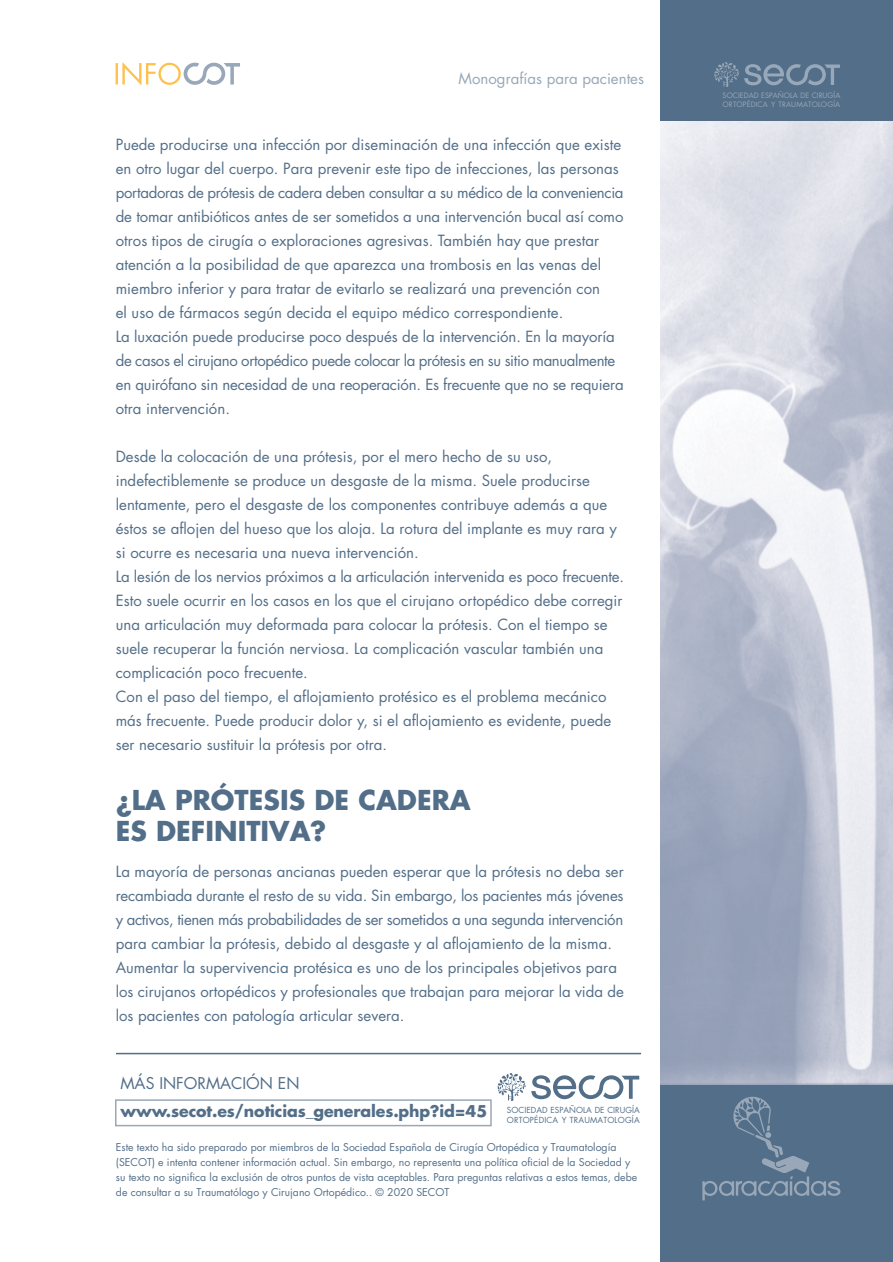
<style>
.page{position:relative;width:893px;height:1262px;background:#fff}
.page>*{position:absolute;margin:0;border:0;box-sizing:border-box;transform-origin:0 0}
.t1{font:700 26.7px/30.6px "Futura Std";color:#536e88}
.t2{font:700 15.75px "Futura Std";letter-spacing:-.005em;color:#536e88}
.t3{font:15.75px "Futura";color:#536e88}
.t4{font:15px/24px "Futura";color:#536e88}
.t5{font:15px "Futura";color:#98a8b8}
.t6{font:10.5px/15px "Futura";color:#536e88}
.t7{font:8.1px/10.1px "Futura";letter-spacing:.01em;color:#536e88}
.t8{font:7.2px/8.9px "Futura";letter-spacing:.015em;color:#98a8b8}
</style>
<div class="page">
<div style="left:660px;top:0;width:232px;height:1262px;background:#536e88"></div>
<img style="left:660px;top:122px;width:232px;height:962px">
<svg style="left:116px;top:62px;width:124px;height:23px"></svg>
<svg style="left:702px;top:1096px;width:138px;height:104px"></svg>
<svg style="left:714px;top:62px;width:125px;height:25px"></svg>
<svg style="left:531px;top:1075px;width:108px;height:24px"></svg>
<svg style="left:497px;top:1073px;width:28px;height:27px"></svg>
<div style="left:115px;top:1099px;width:376px;height:27px;border:2px solid #98a8b8"></div>
<hr style="left:116px;top:1052px;width:525px;height:2px;background:#536e88">
<p class="t5" style="left:458px;top:69px;width:187px">Monografías para pacientes</p>
<p class="t4" style="left:116px;top:133px;width:509px">Puede producirse una infección por diseminación de una infección que existe en otro lugar del cuerpo. Para prevenir este tipo de infecciones, las personas portadoras de prótesis de cadera deben consultar a su médico de la conveniencia de tomar antibióticos antes de ser sometidos a una intervención bucal así como otros tipos de cirugía o exploraciones agresivas. También hay que prestar atención a la posibilidad de que aparezca una trombosis en las venas del miembro inferior y para tratar de evitarlo se realizará una prevención con<br>el uso de fármacos según decida el equipo médico correspondiente.<br>La luxación puede producirse poco después de la intervención. En la mayoría de casos el cirujano ortopédico puede colocar la prótesis en su sitio manualmente en quirófano sin necesidad de una reoperación. Es frecuente que no se requiera otra intervención.</p>
<p class="t4" style="left:116px;top:445px;width:510px">Desde la colocación de una prótesis, por el mero hecho de su uso, indefectiblemente se produce un desgaste de la misma. Suele producirse lentamente, pero el desgaste de los componentes contribuye además a que éstos se aflojen del hueso que los aloja. La rotura del implante es muy rara y si ocurre es necesaria una nueva intervención.<br>La lesión de los nervios próximos a la articulación intervenida es poco frecuente.<br>Esto suele ocurrir en los casos en los que el cirujano ortopédico debe corregir una articulación muy deformada para colocar la prótesis. Con el tiempo se suele recuperar la función nerviosa. La complicación vascular también una complicación poco frecuente.<br>Con el paso del tiempo, el aflojamiento protésico es el problema mecánico más frecuente. Puede producir dolor y, si el aflojamiento es evidente, puede ser necesario sustituir la prótesis por otra.</p>
<h1 class="t1" style="left:116px;top:784px;width:356px">¿LA PRÓTESIS DE CADERA<br>ES DEFINITIVA?</h1>
<p class="t4" style="left:116px;top:859px;width:509px">La mayoría de personas ancianas pueden esperar que la prótesis no deba ser recambiada durante el resto de su vida. Sin embargo, los pacientes más jóvenes y activos, tienen más probabilidades de ser sometidos a una segunda intervención para cambiar la prótesis, debido al desgaste y al aflojamiento de la misma.<br>Aumentar la supervivencia protésica es uno de los principales objetivos para los cirujanos ortopédicos y profesionales que trabajan para mejorar la vida de los pacientes con patología articular severa.</p>
<p class="t3" style="left:120px;top:1072px;width:180px">MÁS INFORMACIÓN EN</p>
<p class="t2" style="left:120px;top:1100px;width:368px">www.secot.es/noticias_generales.php?id=45</p>
<p class="t7" style="left:507px;top:1105px;width:134px">SOCIEDAD ESPAÑOLA DE CIRUGÍA<br>ORTOPÉDICA Y TRAUMATOLOGÍA</p>
<p class="t6" style="left:116px;top:1139px;width:522px">Este texto ha sido preparado por miembros de la Sociedad Española de Cirugía Ortopédica y Traumatología (SECOT) e intenta contener información actual. Sin embargo, no representa una política oficial de la Sociedad y su texto no significa la exclusión de otros puntos de vista aceptables. Para preguntas relativas a estos temas, debe de consultar a su Traumatólogo y Cirujano Ortopédico.. © 2020 SECOT</p>
<p class="t8" style="left:722px;top:91px;width:119px">SOCIEDAD ESPAÑOLA DE CIRUGÍA<br>ORTOPÉDICA Y TRAUMATOLOGÍA</p>
</div>
